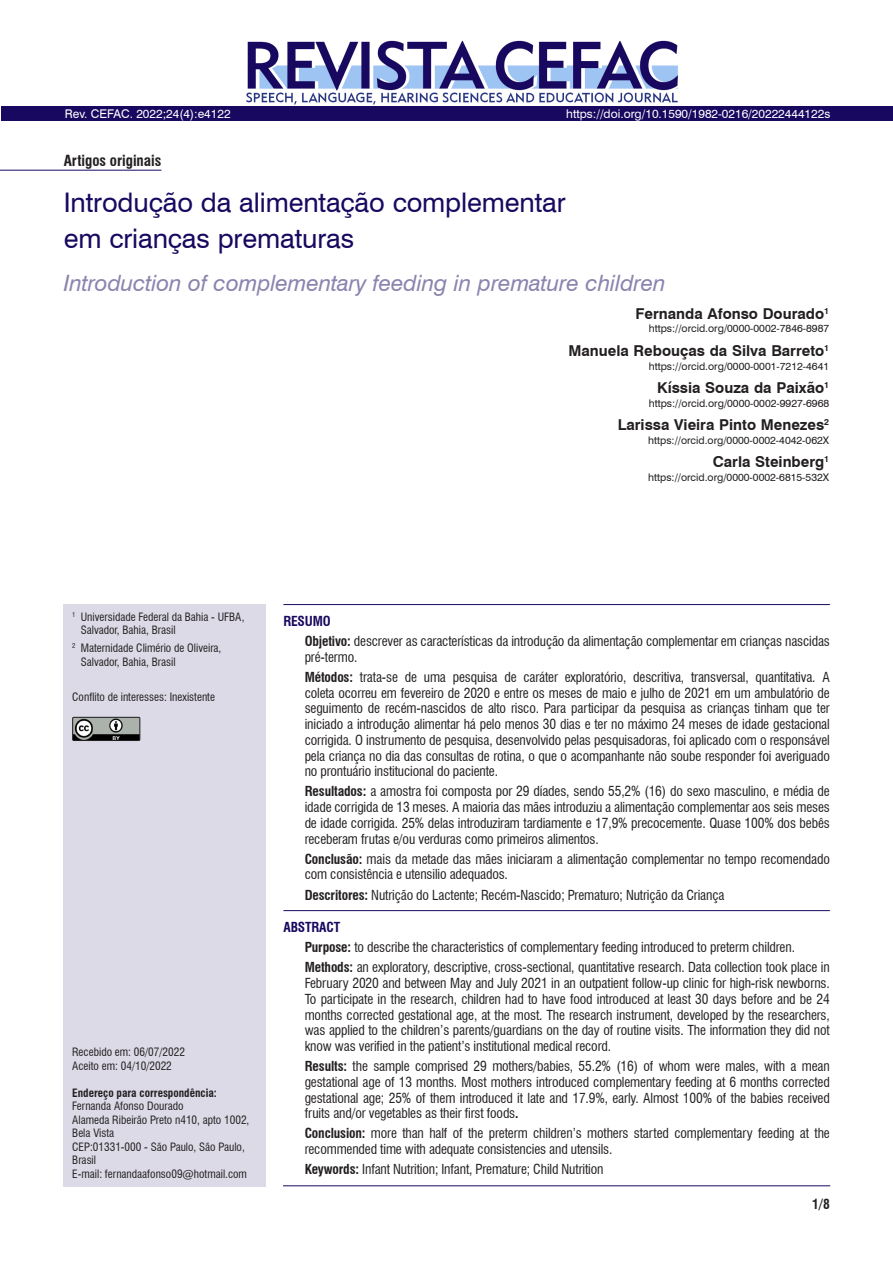
<style>
.page{position:relative;width:893px;height:1263px;background:#fff}
.page>*{position:absolute;margin:0;border:0;box-sizing:border-box;transform-origin:0 0}
.Titulo{font:27px/36px "Swiss 721 BT";letter-spacing:-.005em;color:#18085f}
.Titulo_ingles{font:italic 22.5px "Swiss 721 BT";letter-spacing:-.005em;color:#8b84af}
.Autor{font:700 15px "Swiss 721 BT";color:#231f20}
.Tipo_de_artigo{font:700 condensed 15px "Swiss 721 BT";color:#231f20}
.Resumo{font:condensed 13.5px/15.8px "Swiss 721 BT";letter-spacing:-.01em;color:#231f20;text-align:justify}
.Resumo_título{font:700 condensed 13.5px "Swiss 721 BT";letter-spacing:-.01em;color:#18085f}
.Cabeço_autor_esquer{font:700 condensed 13.5px "Swiss 721 BT";color:#231f20}
.DOI_-_variável_1{font:12px "Swiss 721 BT";color:#fff}
.Legenda_bibliográfi{font:12px "Swiss 721 BT";color:#fff}
.Endereço_correspond{font:condensed 11.25px/13.5px "Swiss 721 BT";color:#231f20}
.Notas{font:condensed 11.25px/13.5px "Swiss 721 BT";color:#231f20}
.Endereço_correspond-2{font:700 condensed 11.25px "Swiss 721 BT";color:#231f20}
.ORCID{font:10.5px "Swiss 721 BT";color:#231f20}
.s1{font-weight:700}
</style>
<div class="page">
<div style="left:64px;top:604px;width:202px;height:582px;background:#dcdae7"></div>
<img style="left:74px;top:719px;width:64px;height:20px">
<div style="left:72px;top:717px;width:68px;height:24px;border:1px solid #231f20"></div>
<hr style="left:283px;top:604px;width:547px;height:1px;background:#18085f">
<hr style="left:283px;top:910px;width:547px;height:1px;background:#18085f">
<hr style="left:283px;top:1185px;width:547px;height:1px;background:#18085f">
<hr style="left:0;top:170px;width:161px;height:1px;background:#18085f">
<img style="left:246px;top:40px;width:432px;height:65px">
<div style="left:1px;top:106px;width:892px;height:15px;background:#18085f"></div>
<p class="Legenda_bibliográfi" style="left:65px;top:106px;width:167px">Rev. CEFAC. 2022;24(4):e4122</p>
<p class="DOI_-_variável_1" style="left:566px;top:106px;width:266px">https://doi.org/10.1590/1982-0216/20222444122s</p>
<p class="Tipo_de_artigo" style="left:64px;top:152px;width:99px">Artigos originais</p>
<p class="Titulo" style="left:64px;top:184px;width:503px">Introdução da alimentação complementar em crianças prematuras</p>
<p class="Titulo_ingles" style="left:64px;top:268px;width:603px">Introduction of complementary feeding in premature children</p>
<p class="Autor" style="left:635px;top:303px;width:195px">Fernanda Afonso Dourado<sup>1</sup></p>
<p class="ORCID" style="left:649px;top:321px;width:182px">https://orcid.org/0000-0002-7846-8987</p>
<p class="Autor" style="left:568px;top:340px;width:262px">Manuela Rebouças da Silva Barreto<sup>1</sup></p>
<p class="ORCID" style="left:649px;top:358px;width:182px">https://orcid.org/0000-0001-7212-4641</p>
<p class="Autor" style="left:657px;top:377px;width:174px">Kíssia Souza da Paixão<sup>1</sup></p>
<p class="ORCID" style="left:649px;top:395px;width:182px">https://orcid.org/0000-0002-9927-6968</p>
<p class="Autor" style="left:618px;top:414px;width:213px">Larissa Vieira Pinto Menezes<sup>2</sup></p>
<p class="ORCID" style="left:648px;top:433px;width:182px">https://orcid.org/0000-0002-4042-062X</p>
<p class="Autor" style="left:713px;top:451px;width:118px">Carla Steinberg<sup>1</sup></p>
<p class="ORCID" style="left:648px;top:470px;width:182px">https://orcid.org/0000-0002-6815-532X</p>
<p class="Notas" style="left:81px;top:610px;width:165px;text-indent:-9px"><sup>1</sup> Universidade Federal da Bahia - UFBA,<br>Salvador, Bahia, Brasil</p>
<p class="Notas" style="left:81px;top:641px;width:142px;text-indent:-9px"><sup>2</sup> Maternidade Climério de Oliveira,<br>Salvador, Bahia, Brasil</p>
<p class="Notas" style="left:72px;top:690px;width:144px">Conflito de interesses: Inexistente</p>
<p class="Endereço_correspond" style="left:72px;top:1045px;width:114px">Recebido em: 06/07/2022</p>
<p class="Endereço_correspond" style="left:72px;top:1059px;width:101px">Aceito em: 04/10/2022</p>
<p class="Endereço_correspond-2" style="left:72px;top:1086px;width:146px">Endereço para correspondência:</p>
<p class="Endereço_correspond" style="left:72px;top:1099px;width:113px">Fernanda Afonso Dourado</p>
<p class="Endereço_correspond" style="left:72px;top:1113px;width:179px">Alameda Ribeirão Preto n410, apto 1002,<br>Bela Vista</p>
<p class="Endereço_correspond" style="left:72px;top:1140px;width:174px">CEP:01331-000 - São Paulo, São Paulo,<br>Brasil</p>
<p class="Endereço_correspond" style="left:72px;top:1167px;width:176px">E-mail: fernandaafonso09@hotmail.com</p>
<p class="Resumo_título" style="left:283px;top:613px;width:49px">RESUMO</p>
<p class="Resumo" style="left:305px;top:633px;width:527px"><span class="s1">Objetivo:</span> descrever as características da introdução da alimentação complementar em crianças nascidas pré-termo.</p>
<p class="Resumo" style="left:305px;top:669px;width:527px"><span class="s1">Métodos:</span> trata-se de uma pesquisa de caráter exploratório, descritiva, transversal, quantitativa. A coleta ocorreu em fevereiro de 2020 e entre os meses de maio e julho de 2021 em um ambulatório de seguimento de recém-nascidos de alto risco. Para participar da pesquisa as crianças tinham que ter iniciado a introdução alimentar há pelo menos 30 dias e ter no máximo 24 meses de idade gestacional corrigida. O instrumento de pesquisa, desenvolvido pelas pesquisadoras, foi aplicado com o responsável pela criança no dia das consultas de rotina, o que o acompanhante não soube responder foi averiguado no prontuário institucional do paciente.</p>
<p class="Resumo" style="left:305px;top:784px;width:527px"><span class="s1">Resultados:</span> a amostra foi composta por 29 díades, sendo 55,2% (16) do sexo masculino, e média de idade corrigida de 13 meses. A maioria das mães introduziu a alimentação complementar aos seis meses de idade corrigida. 25% delas introduziram tardiamente e 17,9% precocemente. Quase 100% dos bebês receberam frutas e/ou verduras como primeiros alimentos.</p>
<p class="Resumo" style="left:305px;top:851px;width:527px"><span class="s1">Conclusão:</span> mais da metade das mães iniciaram a alimentação complementar no tempo recomendado com consistência e utensilio adequados.</p>
<p class="Resumo" style="left:305px;top:887px;width:421px"><span class="s1">Descritores:</span> Nutrição do Lactente; Recém-Nascido; Prematuro; Nutrição da Criança</p>
<p class="Resumo_título" style="left:283px;top:919px;width:58px">ABSTRACT</p>
<p class="Resumo" style="left:305px;top:939px;width:492px"><span class="s1">Purpose:</span> to describe the characteristics of complementary feeding introduced to preterm children.</p>
<p class="Resumo" style="left:305px;top:959px;width:527px"><span class="s1">Methods:</span> an exploratory, descriptive, cross-sectional, quantitative research. Data collection took place in February 2020 and between May and July 2021 in an outpatient follow-up clinic for high-risk newborns.<br>To participate in the research, children had to have food introduced at least 30 days before and be 24 months corrected gestational age, at the most. The research instrument, developed by the researchers, was applied to the children’s parents/guardians on the day of routine visits. The information they did not know was verified in the patient’s institutional medical record.</p>
<p class="Resumo" style="left:305px;top:1058px;width:527px"><span class="s1">Results:</span> the sample comprised 29 mothers/babies, 55.2% (16) of whom were males, with a mean gestational age of 13 months. Most mothers introduced complementary feeding at 6 months corrected gestational age; 25% of them introduced it late and 17.9%, early. Almost 100% of the babies received fruits and/or vegetables as their first foods<span class="s1">.</span></p>
<p class="Resumo" style="left:305px;top:1125px;width:527px"><span class="s1">Conclusion:</span> more than half of the preterm children’s mothers started complementary feeding at the recommended time with adequate consistencies and utensils.</p>
<p class="Resumo" style="left:305px;top:1161px;width:300px"><span class="s1">Keywords:</span> Infant Nutrition; Infant, Premature; Child Nutrition</p>
<p class="Cabeço_autor_esquer" style="left:812px;top:1195px;width:19px">1/8</p>
</div>
